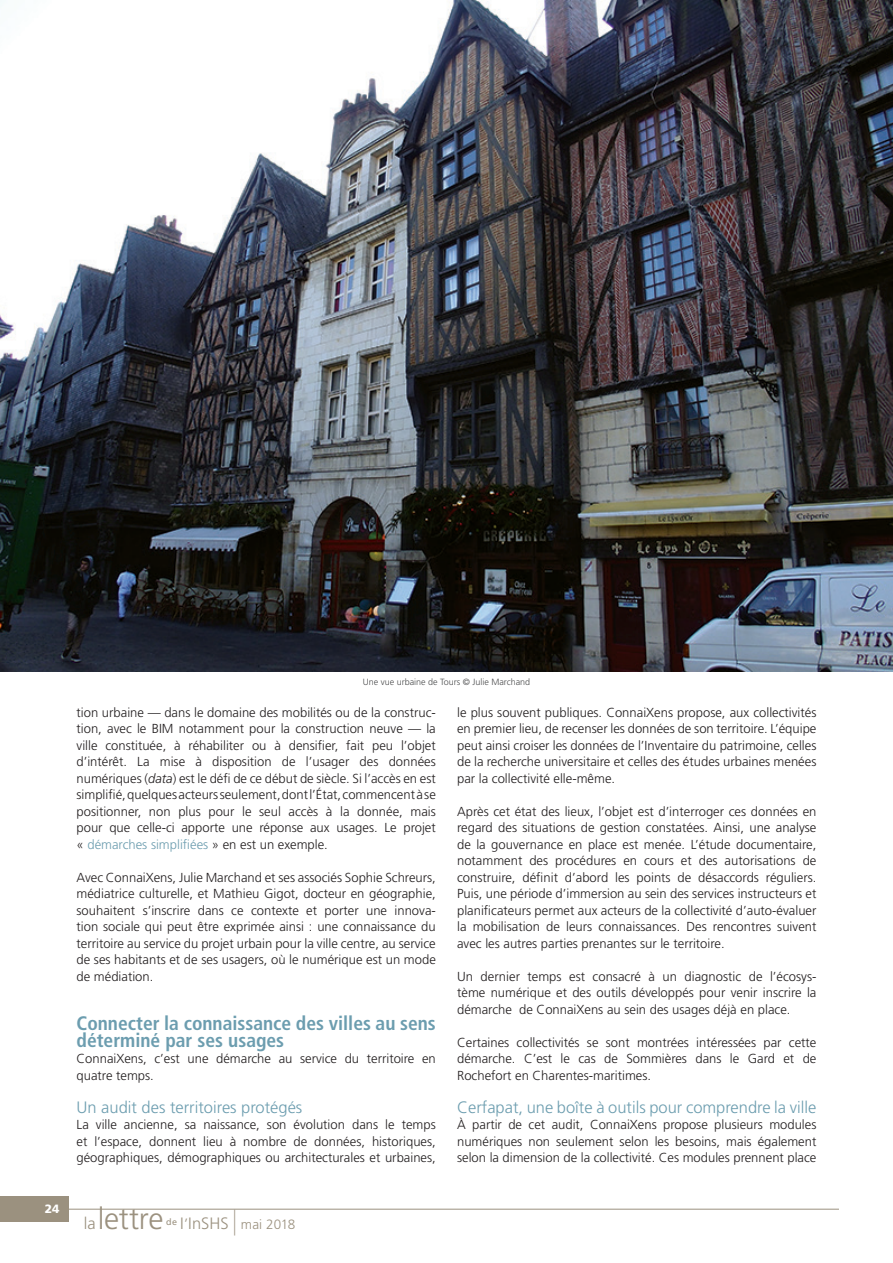
<style>
.page{position:relative;width:893px;height:1263px;background:#fff}
.page>*{position:absolute;margin:0;border:0;box-sizing:border-box;transform-origin:0 0}
.t1{font:300 30.15px "Frutiger LT Std";letter-spacing:-.015em;color:#9b917f}
.t2{font:700 condensed 19.5px/16.5px "Frutiger LT Std";color:#6c9daf}
.t3{font:300 16.5px "Frutiger LT Std";color:#6c9daf}
.t4{font:300 13.5px "Frutiger LT Std";letter-spacing:-.005em;color:#9b917f}
.t5{font:300 13.05px/16.5px "Frutiger LT Std";color:#231f20;text-align:justify}
.t6{font:900 12px "Frutiger LT Std";color:#fff}
.t7{font:300 9px "Frutiger LT Std";color:#4b4c4d}
.s1{font-style:italic}
.s2{color:#6c9daf}
.s3{font-size:16.5px}
.s4{font-size:15px}
.s5{font-size:25.95px}
</style>
<div class="page">
<hr style="left:68px;top:1209px;width:771px;height:1px;background:#9b917f">
<div style="left:0;top:1196px;width:68px;height:26px;background:#9b917f"></div>
<img style="left:0;top:0;width:893px;height:672px">
<p class="t6" style="left:45px;top:1202px;width:16px">24</p>
<p class="t7" style="left:363px;top:677px;width:169px">Une vue urbaine de Tours © Julie Marchand</p>
<p class="t5" style="left:77px;top:704px;width:361px">tion urbaine — dans le domaine des mobilités ou de la construc&shy;tion, avec le BIM notamment pour la construction neuve — la ville constituée, à réhabiliter ou à densifier, fait peu l’objet d’intérêt. La mise à disposition de l’usager des données numériques (<span class="s1">data</span>) est le défi de ce début de siècle. Si l’accès en est simplifié, quelques acteurs seulement, dont l’État, commencent à se positionner, non plus pour le seul accès à la donnée, mais pour que celle-ci apporte une réponse aux usages. Le projet « <span class="s2">démarches simplifiées</span> » en est un exemple.</p>
<p class="t5" style="left:77px;top:869px;width:361px">Avec ConnaiXens, Julie Marchand et ses associés Sophie Schreurs, médiatrice culturelle, et Mathieu Gigot, docteur en géographie, souhaitent s’inscrire dans ce contexte et porter une innova&shy;tion sociale qui peut être exprimée ainsi : une connaissance du territoire au service du projet urbain pour la ville centre, au service de ses habitants et de ses usagers, où le numérique est un mode de médiation.</p>
<h2 class="t2" style="left:77px;top:1015px;width:361px">Connecter la connaissance des villes au sens déterminé par ses usages</h2>
<p class="t5" style="left:77px;top:1051px;width:361px">ConnaiXens, c’est une démarche au service du territoire en quatre temps.</p>
<p class="t3" style="left:77px;top:1098px;width:227px">Un audit des territoires protégés</p>
<p class="t5" style="left:77px;top:1117px;width:361px">La ville ancienne, sa naissance, son évolution dans le temps et l’espace, donnent lieu à nombre de données, historiques, géographiques, démographiques ou architecturales et urbaines,</p>
<h1 class="t1" style="left:84px;top:1201px;width:81px"><span class="s3">la</span> lettre</h1>
<p class="t4" style="left:166px;top:1217px;width:131px"><sup>de</sup> <span class="s3">i</span><span class="s4">’</span><span class="s3">inshs</span> <span class="s5">|</span> mai 2018</p>
<p class="t5" style="left:457px;top:704px;width:361px">le plus souvent publiques. ConnaiXens propose, aux collectivités en premier lieu, de recenser les données de son territoire. L’équipe peut ainsi croiser les données de l’Inventaire du patrimoine, celles de la recherche universitaire et celles des études urbaines menées par la collectivité elle-même.</p>
<p class="t5" style="left:457px;top:803px;width:361px">Après cet état des lieux, l’objet est d’interroger ces données en regard des situations de gestion constatées. Ainsi, une analyse de la gouvernance en place est menée. L’étude documentaire, notamment des procédures en cours et des autorisations de construire, définit d’abord les points de désaccords réguliers.<br>Puis, une période d’immersion au sein des services instructeurs et planificateurs permet aux acteurs de la collectivité d’auto-évaluer la mobilisation de leurs connaissances. Des rencontres suivent avec les autres parties prenantes sur le territoire.</p>
<p class="t5" style="left:457px;top:968px;width:361px">Un dernier temps est consacré à un diagnostic de l’écosys&shy;tème numérique et des outils développés pour venir inscrire la démarche de ConnaiXens au sein des usages déjà en place.</p>
<p class="t5" style="left:457px;top:1034px;width:361px">Certaines collectivités se sont montrées intéressées par cette démarche. C’est le cas de Sommières dans le Gard et de Rochefort en Charentes-maritimes.</p>
<p class="t3" style="left:457px;top:1098px;width:361px">Cerfapat, une boîte à outils pour comprendre la ville</p>
<p class="t5" style="left:457px;top:1117px;width:361px">À partir de cet audit, ConnaiXens propose plusieurs modules numériques non seulement selon les besoins, mais également selon la dimension de la collectivité. Ces modules prennent place</p>
</div>
